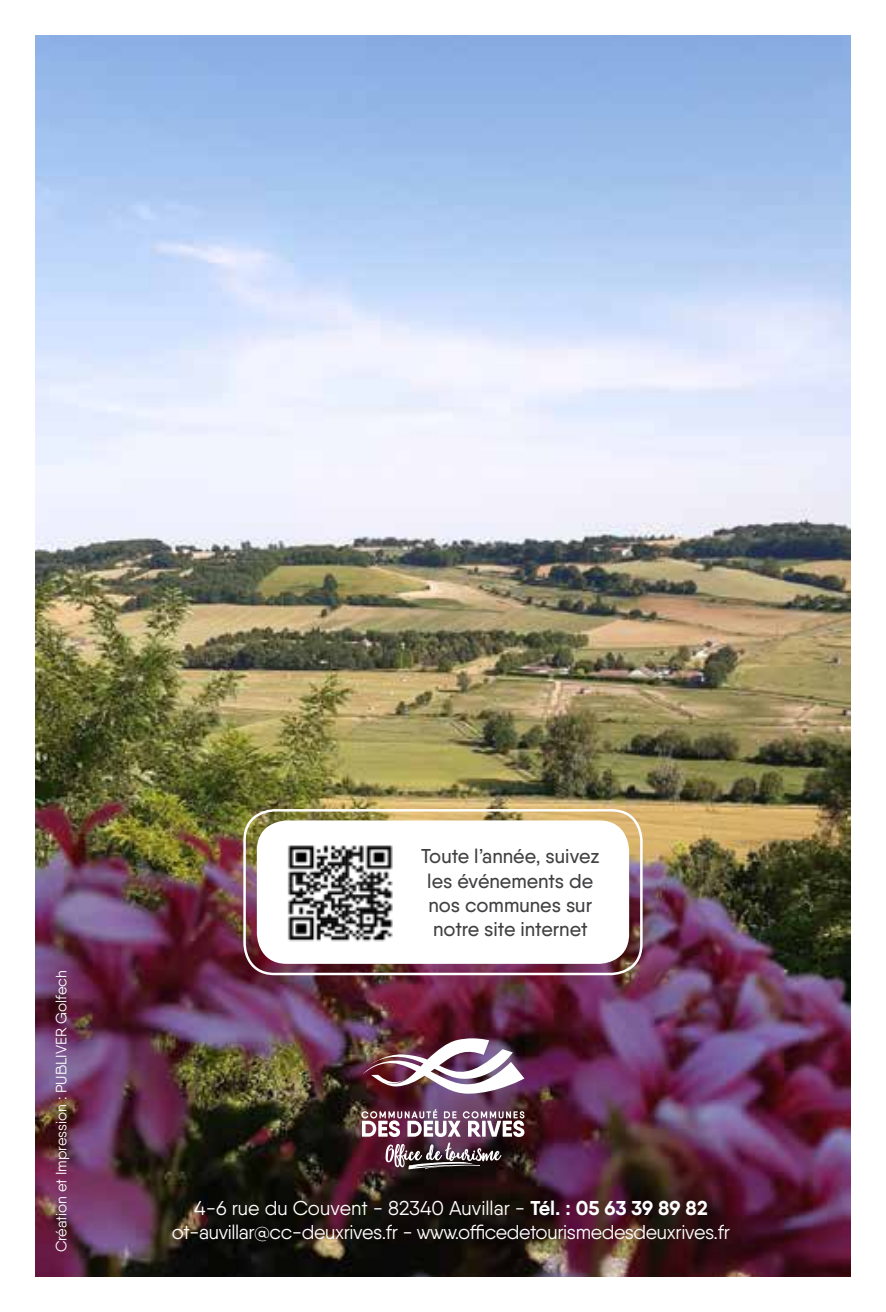
<style>
.page{position:relative;width:886px;height:1312px;background:#fff}
.page>*{position:absolute;margin:0;border:0;box-sizing:border-box;transform-origin:0 0}
.t1{font:20px/24px "Qanelas";letter-spacing:-.02em;color:#fff;text-align:center}
.t2{font:500 20px/24px "Qanelas";color:#414042;text-align:center}
.t3{font:15px "Qanelas";color:#fff}
.s1{font-weight:700}
</style>
<div class="page">
<img style="left:35px;top:35px;width:815px;height:1241px">
<img style="left:361px;top:1108px;width:163px;height:28px">
<img style="left:363px;top:1038px;width:161px;height:57px">
<svg style="left:385px;top:1142px;width:116px;height:27px;background:#6b5961"></svg>
<div style="left:257px;top:820px;width:372px;height:143px;background:#fff;border-radius:30px"></div>
<img style="left:287px;top:845px;width:106px;height:97px">
<div style="left:243px;top:808px;width:400px;height:167px;border:2px solid #fff;border-radius:30px"></div>
<p class="t3" style="left:52px;top:1251px;width:283px;rotate:-90deg">Création et Impression : PUBLIVER Golfech</p>
<p class="t2" style="left:421px;top:844px;width:180px">Toute l’année, suivez les événements de nos communes sur notre site internet</p>
<p class="t1" style="left:172px;top:1194px;width:559px">4-6 rue du Couvent - 82340 Auvillar - <span class="s1">Tél. : 05 63 39 89 82 </span>ot-auvillar@cc-deuxrives.fr - www.officedetourismedesdeuxrives.fr</p>
</div>
